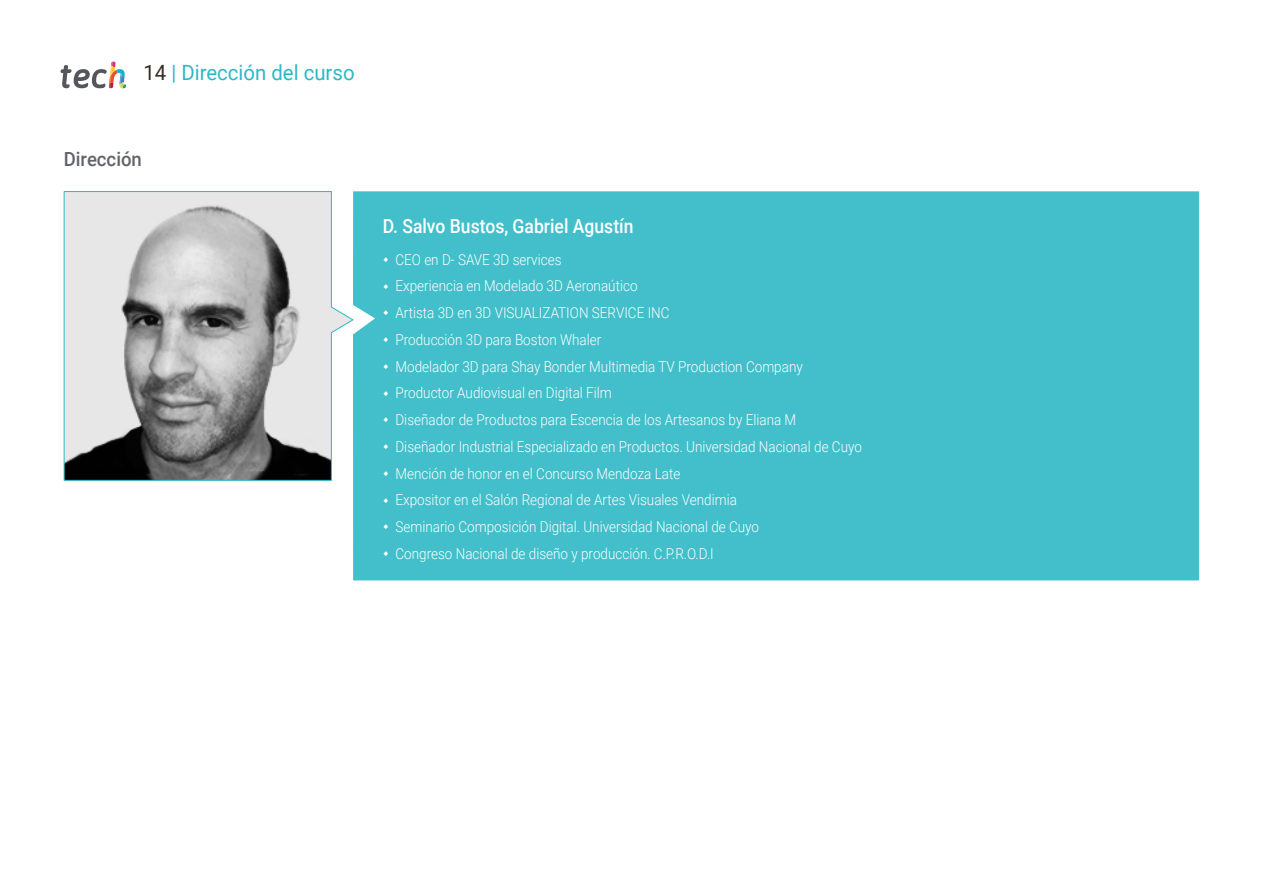
<style>
.page{position:relative;width:1263px;height:893px;background:#fff}
.page>*{position:absolute;margin:0;border:0;box-sizing:border-box;transform-origin:0 0}
.t1{font:21px "Roboto";color:#2db8c5}
.t2{font:500 19.5px "Roboto";color:#fff;scale:.9 1}
.t3{font:500 19.5px "Roboto";color:#61646a;scale:.95 1}
.t4{font:300 15px/26.7px "Roboto";color:#fff;scale:.9 1}
.s1{color:#312e20}
</style>
<div class="page">
<svg style="left:61px;top:62px;width:65px;height:27px"></svg>
<div style="left:353px;top:191px;width:846px;height:389px;background:#42bfca"></div>
<svg style="left:64px;top:191px;width:290px;height:290px"></svg>
<svg style="left:384px;top:257px;width:4px;height:5px"></svg>
<svg style="left:384px;top:284px;width:4px;height:5px"></svg>
<svg style="left:384px;top:310px;width:4px;height:5px"></svg>
<svg style="left:384px;top:337px;width:4px;height:5px"></svg>
<svg style="left:384px;top:364px;width:4px;height:5px"></svg>
<svg style="left:384px;top:391px;width:4px;height:5px"></svg>
<svg style="left:384px;top:417px;width:4px;height:5px"></svg>
<svg style="left:384px;top:444px;width:4px;height:5px"></svg>
<svg style="left:384px;top:471px;width:4px;height:5px"></svg>
<svg style="left:384px;top:498px;width:4px;height:5px"></svg>
<svg style="left:384px;top:524px;width:4px;height:5px"></svg>
<svg style="left:384px;top:551px;width:4px;height:5px"></svg>
<h1 class="t1" style="left:144px;top:57px;width:213px"><span class="s1">14</span> | Dirección del curso</h1>
<h2 class="t3" style="left:64px;top:145px;width:84px">Dirección</h2>
<h2 class="t2" style="left:383px;top:212px;width:280px">D. Salvo Bustos, Gabriel Agustín</h2>
<p class="t4" style="left:395px;top:245px;width:520px">CEO en D- SAVE 3D services<br>Experiencia en Modelado 3D Aeronaútico<br>Artista 3D en 3D VISUALIZATION SERVICE INC<br>Producción 3D para Boston Whaler<br>Modelador 3D para Shay Bonder Multimedia TV Production Company Productor Audiovisual en Digital Film<br>Diseñador de Productos para Escencia de los Artesanos by Eliana M<br>Diseñador Industrial Especializado en Productos. Universidad Nacional de Cuyo Mención de honor en el Concurso Mendoza Late<br>Expositor en el Salón Regional de Artes Visuales Vendimia<br>Seminario Composición Digital. Universidad Nacional de Cuyo<br>Congreso Nacional de diseño y producción. C.P.R.O.D.I</p>
</div>
